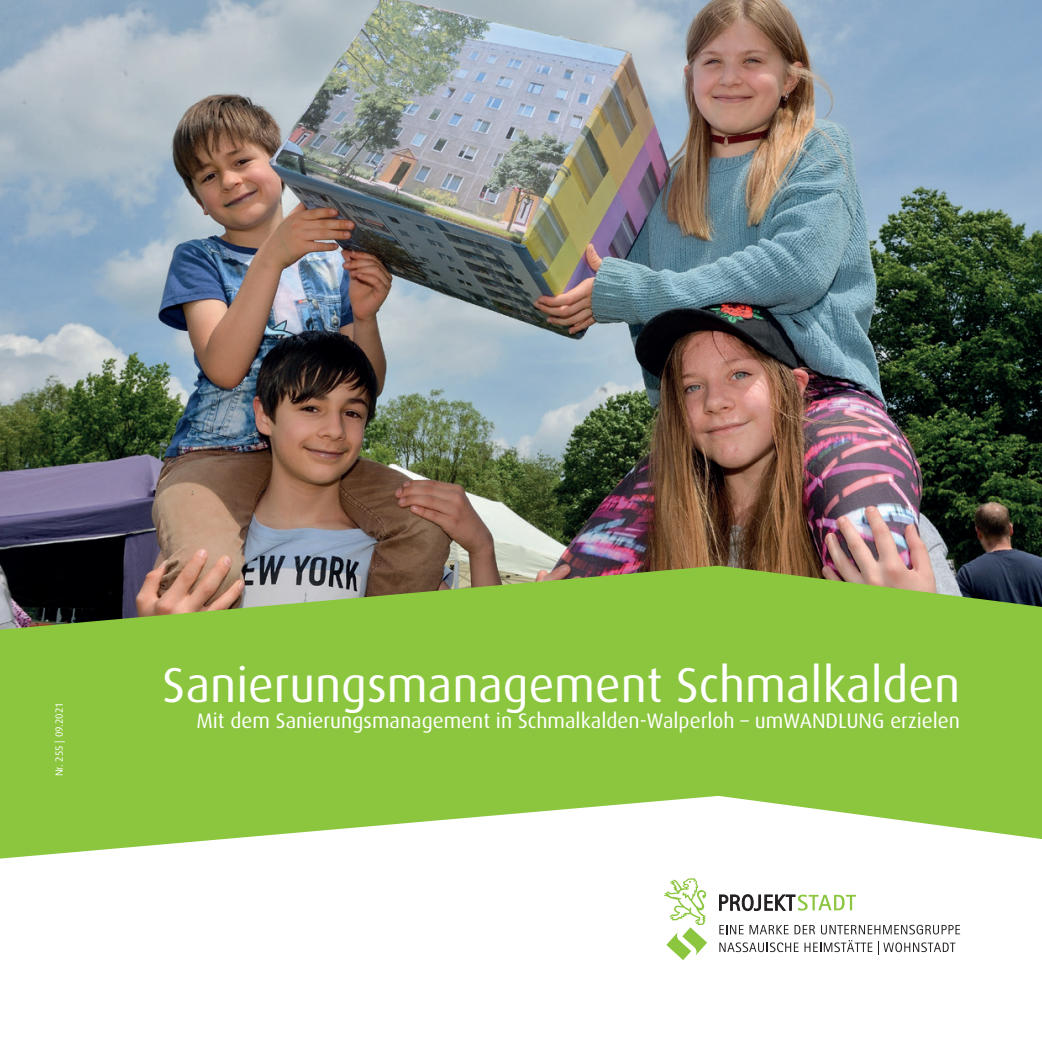
<style>
.page{position:relative;width:1042px;height:1042px;background:#fff}
.page>*{position:absolute;margin:0;border:0;box-sizing:border-box;transform-origin:0 0}
.t1{font:49px "Dax";color:#fff}
.t2{font:21px "Dax";color:#fff}
.t3{font:10.5px "Dax";color:#fff}
</style>
<div class="page">
<img style="left:0;top:0;width:1042px;height:566px">
<svg style="left:0;top:566px;width:1042px;height:292px;background:#95c257"></svg>
<svg style="left:719px;top:925px;width:24px;height:9px"></svg>
<svg style="left:749px;top:925px;width:39px;height:9px"></svg>
<svg style="left:794px;top:925px;width:21px;height:9px"></svg>
<svg style="left:821px;top:925px;width:139px;height:9px"></svg>
<svg style="left:719px;top:942px;width:79px;height:10px"></svg>
<svg style="left:804px;top:940px;width:68px;height:12px"></svg>
<svg style="left:878px;top:941px;width:77px;height:13px"></svg>
<svg style="left:719px;top:894px;width:137px;height:17px"></svg>
<svg style="left:663px;top:878px;width:44px;height:82px"></svg>
<p class="t3" style="left:53px;top:776px;width:76px;rotate:-90deg">Nr. 255 | 09.2021</p>
<p class="t1" style="left:163px;top:658px;width:799px">Sanierungsmanagement Schmalkalden</p>
<p class="t2" style="left:196px;top:709px;width:765px">Mit dem Sanierungsmanagement in Schmalkalden-Walperloh – umWANDLUNG erzielen</p>
</div>
